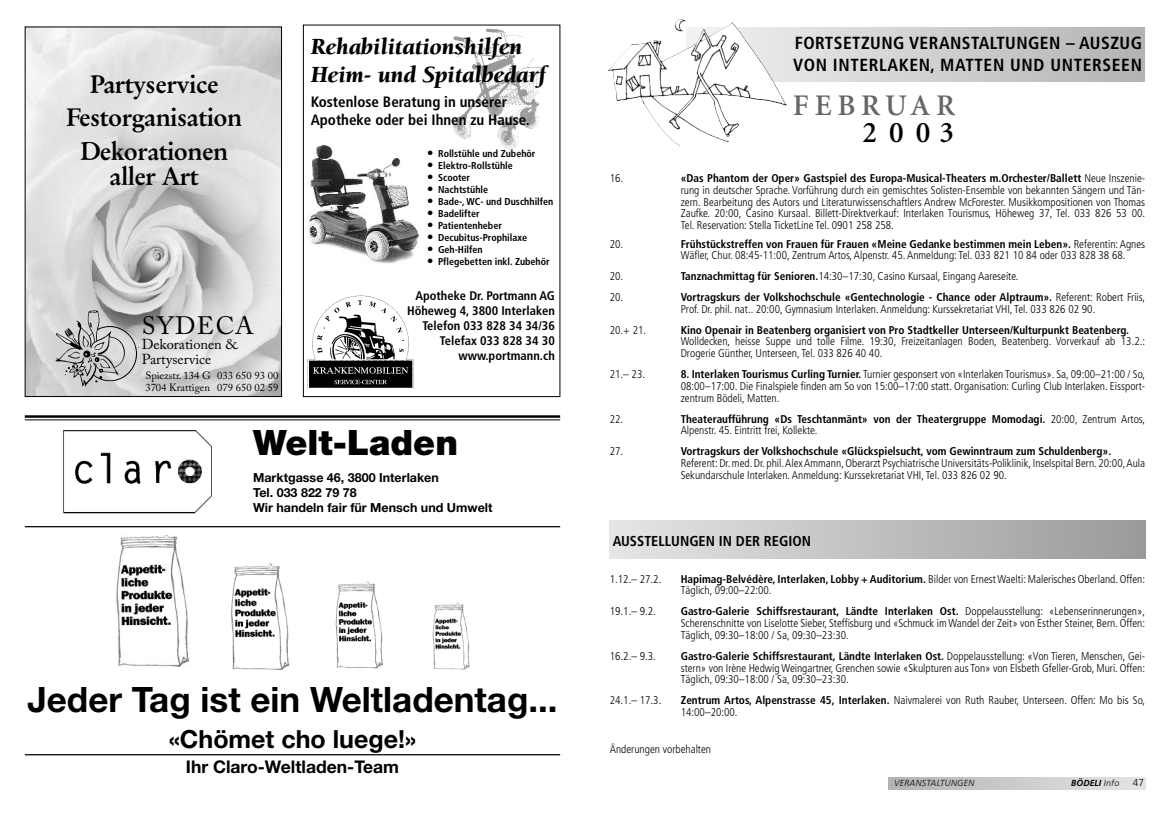
<style>
.page{position:relative;width:1170px;height:815px;background:#fff}
.page>*{position:absolute;margin:0;border:0;box-sizing:border-box;transform-origin:0 0}
.t1{font:700 35px "Helvetica Neue";color:#000}
.t2{font:900 35px "Helvetica Neue";color:#000}
.t3{font:600 30px "Minion";letter-spacing:.195em;color:#666}
.t4{font:600 30px "Minion";color:#000}
.t5{font:700 25px/33.6px "Garamond Stempel BQ";color:#000;text-align:center}
.t6{font:700 25px "Helvetica Neue";color:#000}
.t7{font:25px "Adobe Caslon Pro";letter-spacing:.06em;color:#000}
.t8{font:italic 900 23.75px/28.5px "Berkeley";color:#000}
.t9{font:700 condensed 17.5px/22.5px "Frutiger";letter-spacing:.025em;color:#000}
.t10{font:700 17.5px "Helvetica Neue";color:#000}
.t11{font:700 condensed 15px/18px "Frutiger";color:#000}
.t12{font:14.38px/15px "Adobe Caslon Pro";color:#000}
.t13{font:700 condensed 14.38px "Frutiger";color:#000}
.t14{font:700 condensed 12.5px/15px "Frutiger";color:#000;text-align:right}
.t15{font:700 12.5px/15px "Helvetica Neue";color:#000}
.t16{font:300 condensed 11.25px/11.9px "Frutiger";color:#000}
.t17{font:700 condensed 11.25px/11.9px "Frutiger";color:#000}
.t18{font:10.62px/12.5px "Adobe Caslon Pro";color:#000}
.t19{font:700 condensed 10px "Frutiger";color:#000}
.t20{font:300 10px "Frutiger";color:#000}
.t21{font:italic 300 8.75px "Frutiger LT Std";letter-spacing:.035em;color:#000}
.t22{font:italic 700 8.75px "Frutiger";color:#000}
.s1{font-weight:700}
.s2{font-weight:300}
.s3{font-family:"Frutiger LT Std";font-weight:300}
</style>
<div class="page">
<img style="left:452px;top:28px;width:91px;height:122px">
<div style="left:609px;top:521px;width:535px;height:38px;background:linear-gradient(to right,#e6e6e6,#9a9a9a)"></div>
<svg style="left:787px;top:27px;width:356px;height:55px;background:#ccc"></svg>
<img style="left:674px;top:19px;width:113px;height:107px">
<svg style="left:888px;top:777px;width:256px;height:13px;background:#cbcbcb"></svg>
<hr style="left:25px;top:415px;width:535px;height:3px;background:#000">
<hr style="left:25px;top:419px;width:535px;height:1px;background:#000">
<img style="left:63px;top:430px;width:149px;height:84px">
<hr style="left:25px;top:526px;width:535px;height:1px;background:#000">
<hr style="left:25px;top:754px;width:535px;height:1px;background:#000">
<img style="left:116px;top:535px;width:74px;height:132px">
<img style="left:231px;top:562px;width:59px;height:109px">
<img style="left:335px;top:581px;width:48px;height:87px">
<img style="left:432px;top:602px;width:38px;height:68px">
<div style="left:303px;top:25px;width:257px;height:372px;border:1px solid #000"></div>
<img style="left:308px;top:144px;width:111px;height:120px">
<img style="left:308px;top:295px;width:106px;height:93px">
<img style="left:27px;top:29px;width:253px;height:366px">
<div style="left:25px;top:27px;width:257px;height:370px;border:1px solid #000"></div>
<img style="left:51px;top:304px;width:87px;height:89px">
<h3 class="t5" style="left:66px;top:68px;width:177px">Partyservice<br>Festorganisation<br>Dekorationen</h3>
<h3 class="t5" style="left:110px;top:160px;width:90px">aller Art</h3>
<h3 class="t7" style="left:142px;top:316px;width:113px">SYDECA</h3>
<p class="t12" style="left:142px;top:338px;width:97px">Dekorationen &amp;<br>Partyservice</p>
<p class="t18" style="left:145px;top:370px;width:134px">Spiezstr. 134 G 033 650 93 00<br>3704 Krattigen 079 650 02 59</p>
<h3 class="t8" style="left:311px;top:34px;width:237px">Rehabilitationshilfen<br>Heim- und Spitalbedarf</h3>
<h3 class="t11" style="left:311px;top:94px;width:220px">Kostenlose Beratung in unserer<br>Apotheke oder bei Ihnen zu Hause.</h3>
<p class="t19" style="left:428px;top:150px;width:109px">● Rollstühle und Zubehör</p>
<p class="t19" style="left:428px;top:162px;width:86px">● Elektro-Rollstühle</p>
<p class="t19" style="left:428px;top:174px;width:44px">● Scooter</p>
<p class="t19" style="left:428px;top:186px;width:62px">● Nachtstühle</p>
<p class="t19" style="left:428px;top:198px;width:127px">● Bade-, WC- und Duschhilfen</p>
<p class="t19" style="left:428px;top:210px;width:53px">● Badelifter</p>
<p class="t19" style="left:428px;top:222px;width:75px">● Patientenheber</p>
<p class="t19" style="left:428px;top:234px;width:101px">● Decubitus-Prophilaxe</p>
<p class="t19" style="left:428px;top:246px;width:56px">● Geh-Hilfen</p>
<p class="t19" style="left:428px;top:258px;width:123px">● Pflegebetten inkl. Zubehör</p>
<p class="t14" style="left:407px;top:290px;width:149px">Apotheke Dr. Portmann AG<br>Höheweg 4, 3800 Interlaken<br>Telefon 033 828 34 34/36<br>Telefax 033 828 34 30 www.portmann.ch</p>
<h1 class="t2" style="left:253px;top:430px;width:206px">Welt-Laden</h1>
<p class="t15" style="left:253px;top:471px;width:241px">Marktgasse 46, 3800 Interlaken<br>Tel. 033 822 79 78<br>Wir handeln fair für Mensch und Umwelt</p>
<h1 class="t1" style="left:27px;top:687px;width:531px">Jeder Tag ist ein Weltladentag...</h1>
<h3 class="t6" style="left:169px;top:730px;width:249px">«Chömet cho luege!»</h3>
<h3 class="t10" style="left:186px;top:760px;width:215px">Ihr Claro-Weltladen-Team</h3>
<h3 class="t9" style="left:793px;top:33px;width:350px">FORTSETZUNG VERANSTALTUNGEN – AUSZUG<br>VON INTERLAKEN, MATTEN UND UNTERSEEN</h3>
<h2 class="t3" style="left:792px;top:94px;width:164px">FEBRUAR</h2>
<h2 class="t4" style="left:862px;top:121px;width:93px">2003</h2>
<p class="t16" style="left:609px;top:173px;width:15px">16.</p>
<p class="t16" style="left:680px;top:173px;width:466px;text-align:justify"><span class="s1">«Das Phantom der Oper» Gastspiel des Europa-Musical-Theaters m.Orchester/Ballett</span> Neue Inszenie&shy;rung in deutscher Sprache. Vorführung durch ein gemischtes Solisten-Ensemble von bekannten Sängern und Tän&shy;zern. Bearbeitung des Autors und Literaturwissenschaftlers Andrew McForester. Musikkompositionen von Thomas Zaufke. 20:00, Casino Kursaal. Billett-Direktverkauf: Interlaken Tourismus, Höheweg 37, Tel. 033 826 53 00.<br>Tel. Reservation: Stella TicketLine Tel. 0901 258 258.</p>
<p class="t16" style="left:609px;top:239px;width:15px">20.</p>
<p class="t16" style="left:680px;top:239px;width:466px"><span class="s1">Frühstückstreffen von Frauen für Frauen «Meine Gedanke bestimmen mein Leben».</span> Referentin:Agnes<br>Wäfler, Chur. 08:45-11:00, Zentrum Artos, Alpenstr. 45. Anmeldung: Tel. 033 821 10 84 oder 033 828 38 68.</p>
<p class="t16" style="left:609px;top:271px;width:15px">20.</p>
<p class="t16" style="left:680px;top:271px;width:339px"><span class="s1">Tanznachmittag für Senioren.</span>14:30–17:30, Casino Kursaal, Eingang Aareseite.</p>
<p class="t16" style="left:609px;top:292px;width:15px">20.</p>
<p class="t16" style="left:680px;top:292px;width:466px"><span class="s1">Vortragskurs der Volkshochschule «Gentechnologie - Chance oder Alptraum».</span> Referent: Robert Friis,<br>Prof. Dr. phil. nat.. 20:00, Gymnasium Interlaken. Anmeldung: Kurssekretariat VHI, Tel. 033 826 02 90.</p>
<p class="t16" style="left:609px;top:325px;width:38px">20.+ 21.</p>
<p class="t17" style="left:680px;top:325px;width:450px">Kino Openair in Beatenberg organisiert von Pro Stadtkeller Unterseen/Kulturpunkt Beatenberg.</p>
<p class="t16" style="left:680px;top:336px;width:466px">Wolldecken, heisse Suppe und tolle Filme. 19:30, Freizeitanlagen Boden, Beatenberg. Vorverkauf ab 13.2.:<br>Drogerie Günther, Unterseen, Tel. 033 826 40 40.</p>
<p class="t16" style="left:609px;top:369px;width:37px">21.– 23.</p>
<p class="t16" style="left:680px;top:369px;width:466px;text-align:justify"><span class="s1">8. Interlaken Tourismus Curling Turnier.</span> Turnier gesponsert von «Interlaken Tourismus». Sa, 09:00–21:00 / So, 08:00–17:00. Die Finalspiele finden am So von 15:00–17:00 statt. Organisation: Curling Club Interlaken. Eissport&shy;zentrum Bödeli, Matten.</p>
<p class="t16" style="left:609px;top:414px;width:15px">22.</p>
<p class="t17" style="left:680px;top:414px;width:466px">Theateraufführung «Ds Teschtanmänt» von der Theatergruppe Momodagi. <span class="s2">20:00, Zentrum Artos,<br>Alpenstr. 45. Eintritt frei, Kollekte.</span></p>
<p class="t16" style="left:609px;top:446px;width:15px">27.</p>
<p class="t17" style="left:680px;top:446px;width:432px">Vortragskurs der Volkshochschule «Glückspielsucht, vom Gewinntraum zum Schuldenberg».</p>
<p class="t16" style="left:680px;top:458px;width:466px">Referent:Dr.med.Dr. phil.AlexAmmann,Oberarzt Psychiatrische Universitäts-Poliklinik, Inselspital Bern. 20:00,Aula<br>Sekundarschule Interlaken. Anmeldung: Kurssekretariat VHI, Tel. 033 826 02 90.</p>
<p class="t13" style="left:612px;top:536px;width:200px">AUSSTELLUNGEN IN DER REGION</p>
<p class="t16" style="left:609px;top:574px;width:53px">1.12.– 27.2.</p>
<p class="t16" style="left:680px;top:574px;width:466px"><span class="s1">Hapimag-Belvédère, Interlaken, Lobby + Auditorium.</span> Bilder von ErnestWaelti: Malerisches Oberland. Offen:<br>Täglich, 09:00–22:00.</p>
<p class="t16" style="left:609px;top:606px;width:48px">19.1.– 9.2.</p>
<p class="t16" style="left:680px;top:606px;width:466px;text-align:justify"><span class="s1">Gastro-Galerie Schiffsrestaurant, Ländte Interlaken Ost.</span> Doppelausstellung: «Lebenserinnerungen», Scherenschnitte von Liselotte Sieber, Steffisburg und «Schmuck imWandel der Zeit» von Esther Steiner, Bern. Offen:<br>Täglich, 09:30–18:00 / Sa, 09:30–23:30.</p>
<p class="t16" style="left:609px;top:651px;width:48px">16.2.– 9.3.</p>
<p class="t16" style="left:680px;top:651px;width:466px;text-align:justify"><span class="s1">Gastro-Galerie Schiffsrestaurant, Ländte Interlaken Ost.</span> Doppelausstellung: «Von Tieren, Menschen, Gei&shy;stern» von Irène HedwigWeingartner, Grenchen sowie «Skulpturen aus Ton» von Elsbeth Gfeller-Grob, Muri. Offen:<br>Täglich, 09:30–18:00 / Sa, 09:30–23:30.</p>
<p class="t16" style="left:609px;top:695px;width:53px">24.1.– 17.3.</p>
<p class="t16" style="left:680px;top:695px;width:466px"><span class="s1">Zentrum Artos, Alpenstrasse 45, Interlaken.</span> Naivmalerei von Ruth Rauber, Unterseen. Offen: Mo bis So,<br>14:00–20:00.</p>
<p class="t16" style="left:609px;top:744px;width:103px">Änderungen vorbehalten</p>
<p class="t21" style="left:894px;top:779px;width:82px">VERANSTALTUNGEN</p>
<p class="t22" style="left:1071px;top:779px;width:50px">BÖDELI <span class="s3">Info</span></p>
<p class="t20" style="left:1132px;top:778px;width:13px">47</p>
</div>
